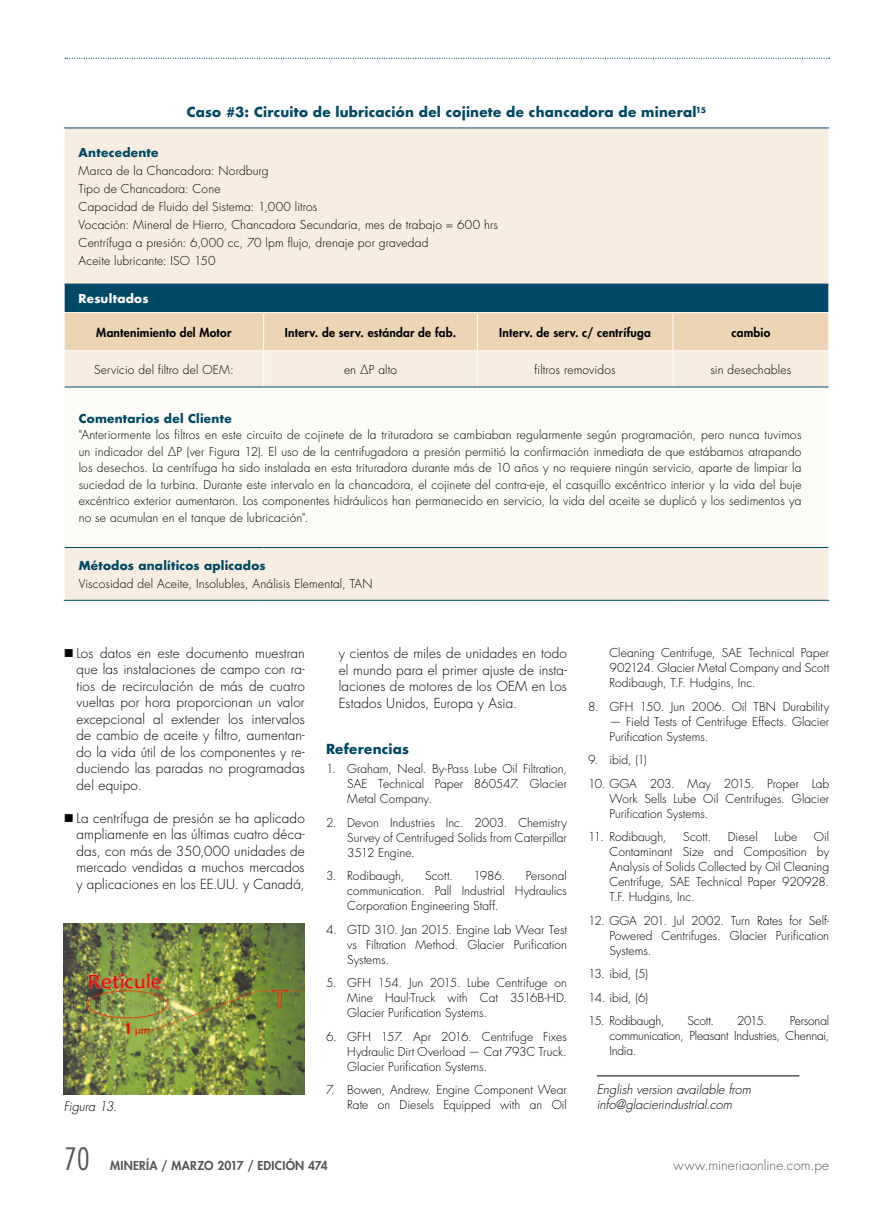
<style>
.page{position:relative;width:893px;height:1212px;background:#fff}
.page>*{position:absolute;margin:0;border:0;box-sizing:border-box;transform-origin:0 0}
.t1{font:300 condensed 30px "Futura Std";color:#575756}
.t2{font:300 13.5px/16.5px "Futura Std";letter-spacing:.01em;color:#000;text-align:justify}
.t3{font:700 13.5px "Futura Std";letter-spacing:.015em;color:#004966}
.t4{font:300 13.5px "Futura Std";letter-spacing:.01em;color:#575756}
.t5{font:italic 300 12.75px/15.3px "Futura Std";letter-spacing:-.005em;color:#000}
.t6{font:300 12px/15px "Futura Std";letter-spacing:.005em;color:#000;text-align:justify}
.t7{font:800 12px "Futura Std";letter-spacing:.02em;color:#000}
.t8{font:700 12px "Futura Std";letter-spacing:.02em;color:#004966}
.t9{font:800 12px "Futura Std";letter-spacing:.02em;color:#575756}
.t10{font:300 12px "Futura Std";letter-spacing:-.02em;color:#000}
.t11{font:700 12px "Futura Std";letter-spacing:.02em;color:#fff}
</style>
<div class="page">
<svg style="left:65px;top:58px;width:765px;height:1px"></svg>
<div style="left:65px;top:129px;width:763px;height:471px;background:#f7eee1"></div>
<div style="left:64px;top:387px;width:765px;height:160px;background:#fdfbf8"></div>
<hr style="left:64px;top:387px;width:1px;height:160px;background:#fff">
<hr style="left:828px;top:387px;width:1px;height:160px;background:#fff">
<svg style="left:64px;top:284px;width:765px;height:66px;background:#879993"></svg>
<hr style="left:64px;top:312px;width:200px;height:1px;background:#fff">
<hr style="left:64px;top:313px;width:1px;height:37px;background:#fff">
<hr style="left:264px;top:312px;width:213px;height:1px;background:#fff">
<hr style="left:263px;top:313px;width:1px;height:37px;background:#fff">
<hr style="left:477px;top:312px;width:196px;height:1px;background:#fff">
<hr style="left:477px;top:313px;width:1px;height:37px;background:#fff">
<hr style="left:673px;top:312px;width:156px;height:1px;background:#fff">
<hr style="left:672px;top:313px;width:1px;height:37px;background:#fff">
<hr style="left:828px;top:313px;width:1px;height:37px;background:#fff">
<hr style="left:64px;top:350px;width:200px;height:1px;background:#fff">
<hr style="left:264px;top:350px;width:213px;height:1px;background:#fff">
<hr style="left:263px;top:351px;width:1px;height:36px;background:#fff">
<hr style="left:477px;top:350px;width:196px;height:1px;background:#fff">
<hr style="left:477px;top:351px;width:1px;height:36px;background:#fff">
<hr style="left:673px;top:350px;width:156px;height:1px;background:#fff">
<hr style="left:672px;top:351px;width:1px;height:36px;background:#fff">
<hr style="left:65px;top:387px;width:199px;height:1px;background:#004966">
<hr style="left:264px;top:387px;width:213px;height:1px;background:#004966">
<hr style="left:477px;top:387px;width:196px;height:1px;background:#004966">
<hr style="left:673px;top:387px;width:155px;height:1px;background:#004966">
<hr style="left:64px;top:128px;width:200px;height:1px;background:#004966">
<hr style="left:264px;top:128px;width:213px;height:1px;background:#004966">
<hr style="left:477px;top:128px;width:196px;height:1px;background:#004966">
<hr style="left:673px;top:128px;width:156px;height:1px;background:#004966">
<hr style="left:65px;top:284px;width:199px;height:1px;background:#004966">
<hr style="left:264px;top:284px;width:213px;height:1px;background:#004966">
<hr style="left:477px;top:284px;width:196px;height:1px;background:#004966">
<hr style="left:673px;top:284px;width:155px;height:1px;background:#004966">
<hr style="left:64px;top:128px;width:1px;height:156px;background:#fff">
<hr style="left:828px;top:128px;width:1px;height:156px;background:#fff">
<hr style="left:65px;top:547px;width:199px;height:1px;background:#004966">
<hr style="left:264px;top:547px;width:213px;height:1px;background:#004966">
<hr style="left:477px;top:547px;width:196px;height:1px;background:#004966">
<hr style="left:673px;top:547px;width:155px;height:1px;background:#004966">
<hr style="left:64px;top:600px;width:200px;height:1px;background:#004966">
<hr style="left:264px;top:600px;width:213px;height:1px;background:#004966">
<hr style="left:477px;top:600px;width:196px;height:1px;background:#004966">
<hr style="left:673px;top:600px;width:156px;height:1px;background:#004966">
<img style="left:63px;top:924px;width:242px;height:170px">
<hr style="left:597px;top:1075px;width:202px;height:1px;background:#000">
<p class="t3" style="left:187px;top:103px;width:521px">Caso #3: Circuito de lubricación del cojinete de chancadora de mineral<sup>15</sup></p>
<p class="t8" style="left:79px;top:144px;width:81px">Antecedente</p>
<p class="t6" style="left:79px;top:162px;width:421px;line-height:18px;text-align:left">Marca de la Chancadora: Nordburg<br>Tipo de Chancadora: Cone<br>Capacidad de Fluido del Sistema: 1,000 litros<br>Vocación: Mineral de Hierro, Chancadora Secundaria, mes de trabajo = 600 hrs Centrífuga a presión: 6,000 cc, 70 lpm flujo, drenaje por gravedad<br>Aceite lubricante: ISO 150</p>
<p class="t11" style="left:79px;top:291px;width:71px">Resultados</p>
<p class="t7" style="left:96px;top:325px;width:137px">Mantenimiento del Motor</p>
<p class="t7" style="left:285px;top:325px;width:173px">Interv. de serv. estándar de fab.</p>
<p class="t7" style="left:499px;top:325px;width:153px">Interv. de serv. c/ centrífuga</p>
<p class="t7" style="left:731px;top:325px;width:40px">cambio</p>
<p class="t6" style="left:94px;top:362px;width:141px">Servicio del filtro del OEM:</p>
<p class="t6" style="left:344px;top:362px;width:54px">en ∆P alto</p>
<p class="t6" style="left:535px;top:362px;width:82px">filtros removidos</p>
<p class="t6" style="left:710px;top:362px;width:82px">sin desechables</p>
<p class="t8" style="left:79px;top:410px;width:154px">Comentarios del Cliente</p>
<p class="t6" style="left:79px;top:427px;width:724px;line-height:16.5px">"Anteriormente los filtros en este circuito de cojinete de la trituradora se cambiaban regularmente según programación, pero nunca tuvimos un indicador del ΔP (ver Figura 12). El uso de la centrifugadora a presión permitió la confirmación inmediata de que estábamos atrapando los desechos. La centrífuga ha sido instalada en esta trituradora durante más de 10 años y no requiere ningún servicio, aparte de limpiar la suciedad de la turbina. Durante este intervalo en la chancadora, el cojinete del contra-eje, el casquillo excéntrico interior y la vida del buje excéntrico exterior aumentaron. Los componentes hidráulicos han permanecido en servicio, la vida del aceite se duplicó y los sedimentos ya no se acumulan en el tanque de lubricación".</p>
<p class="t8" style="left:79px;top:557px;width:188px">Métodos analíticos aplicados</p>
<p class="t6" style="left:79px;top:576px;width:295px">Viscosidad del Aceite, Insolubles, Análisis Elemental, TAN</p>
<p class="t2" style="left:77px;top:645px;width:230px;text-indent:-13px">■ Los datos en este documento muestran que las instalaciones de campo con ra&shy;tios de recirculación de más de cuatro vueltas por hora proporcionan un valor excepcional al extender los intervalos de cambio de aceite y filtro, aumentan&shy;do la vida útil de los componentes y re&shy;duciendo las paradas no programadas del equipo.</p>
<p class="t2" style="left:77px;top:810px;width:230px;text-indent:-13px">■ La centrífuga de presión se ha aplicado ampliamente en las últimas cuatro déca&shy;das, con más de 350,000 unidades de mercado vendidas a muchos mercados y aplicaciones en los EE.UU. y Canadá,</p>
<p class="t5" style="left:64px;top:1099px;width:55px">Figura 13.</p>
<p class="t2" style="left:339px;top:646px;width:230px">y cientos de miles de unidades en todo el mundo para el primer ajuste de insta&shy;laciones de motores de los OEM en Los Estados Unidos, Europa y Asia.</p>
<p class="t3" style="left:326px;top:740px;width:85px">Referencias</p>
<p class="t6" style="left:347px;top:761px;width:221px;text-indent:-21px">1. Graham, Neal. By-Pass Lube Oil Filtration, SAE Technical Paper 860547. Glacier Metal Company.</p>
<p class="t6" style="left:347px;top:815px;width:221px;text-indent:-21px">2. Devon Industries Inc. 2003. Chemistry Survey of Centrifuged Solids from Caterpillar 3512 Engine.</p>
<p class="t6" style="left:326px;top:868px;width:80px">3. Rodibaugh,</p>
<p class="t6" style="left:425px;top:868px;width:29px">Scott.</p>
<p class="t6" style="left:473px;top:868px;width:33px">1986.</p>
<p class="t6" style="left:347px;top:868px;width:221px;text-indent:179px">Personal communication. Pall Industrial Hydraulics Corporation Engineering Staff.</p>
<p class="t6" style="left:347px;top:922px;width:221px;text-indent:-21px">4. GTD 310. Jan 2015. Engine Lab Wear Test vs Filtration Method. Glacier Purification Systems.</p>
<p class="t6" style="left:347px;top:975px;width:221px;text-indent:-21px">5. GFH 154. Jun 2015. Lube Centrifuge on Mine Haul-Truck with Cat 3516B-HD.<br>Glacier Purification Systems.</p>
<p class="t6" style="left:347px;top:1029px;width:221px;text-indent:-21px">6. GFH 157. Apr 2016. Centrifuge Fixes Hydraulic Dirt Overload — Cat 793C Truck.<br>Glacier Purification Systems.</p>
<p class="t6" style="left:326px;top:1082px;width:242px;text-align:right">7. Bowen, Andrew. Engine Component Wear<br>Rate on Diesels Equipped with an Oil</p>
<p class="t6" style="left:609px;top:646px;width:221px">Cleaning Centrifuge, SAE Technical Paper 902124. Glacier Metal Company and Scott Rodibaugh, T.F. Hudgins, Inc.</p>
<p class="t6" style="left:588px;top:699px;width:242px">8. GFH 150. Jun 2006. Oil TBN Durability</p>
<p class="t6" style="left:609px;top:714px;width:221px">— Field Tests of Centrifuge Effects. Glacier<br>Purification Systems.</p>
<p class="t6" style="left:588px;top:753px;width:60px">9. ibid, (1)</p>
<p class="t6" style="left:609px;top:776px;width:221px;text-indent:-21px">10. GGA 203. May 2015. Proper Lab Work Sells Lube Oil Centrifuges. Glacier Purification Systems.</p>
<p class="t6" style="left:588px;top:830px;width:80px">11. Rodibaugh,</p>
<p class="t6" style="left:683px;top:830px;width:29px">Scott.</p>
<p class="t6" style="left:728px;top:830px;width:32px">Diesel</p>
<p class="t6" style="left:774px;top:830px;width:24px">Lube</p>
<p class="t6" style="left:609px;top:830px;width:221px;text-indent:204px">Oil Contaminant Size and Composition by Analysis of Solids Collected by Oil Cleaning Centrifuge, SAE Technical Paper 920928.<br>T.F. Hudgins, Inc.</p>
<p class="t6" style="left:609px;top:913px;width:221px;text-indent:-21px">12. GGA 201. Jul 2002. Turn Rates for Self-Powered Centrifuges. Glacier Purification Systems.</p>
<p class="t6" style="left:588px;top:967px;width:61px">13. ibid, (5)</p>
<p class="t6" style="left:588px;top:990px;width:61px">14. ibid, (6)</p>
<p class="t10" style="left:588px;top:1014px;width:78px">15. Rodibaugh,</p>
<p class="t6" style="left:687px;top:1014px;width:28px">Scott.</p>
<p class="t6" style="left:737px;top:1014px;width:31px">2015.</p>
<p class="t6" style="left:609px;top:1014px;width:221px;text-indent:180px">Personal communication, Pleasant Industries, Chennai, India.</p>
<p class="t5" style="left:597px;top:1082px;width:156px">English version available from info@glacierindustrial.com</p>
<h1 class="t1" style="left:65px;top:1141px;width:26px">70</h1>
<p class="t9" style="left:110px;top:1158px;width:219px">MINERÍA / MARZO 2017 / EDICIÓN 474</p>
<p class="t4" style="left:674px;top:1157px;width:157px">www.mineriaonline.com.pe</p>
</div>
